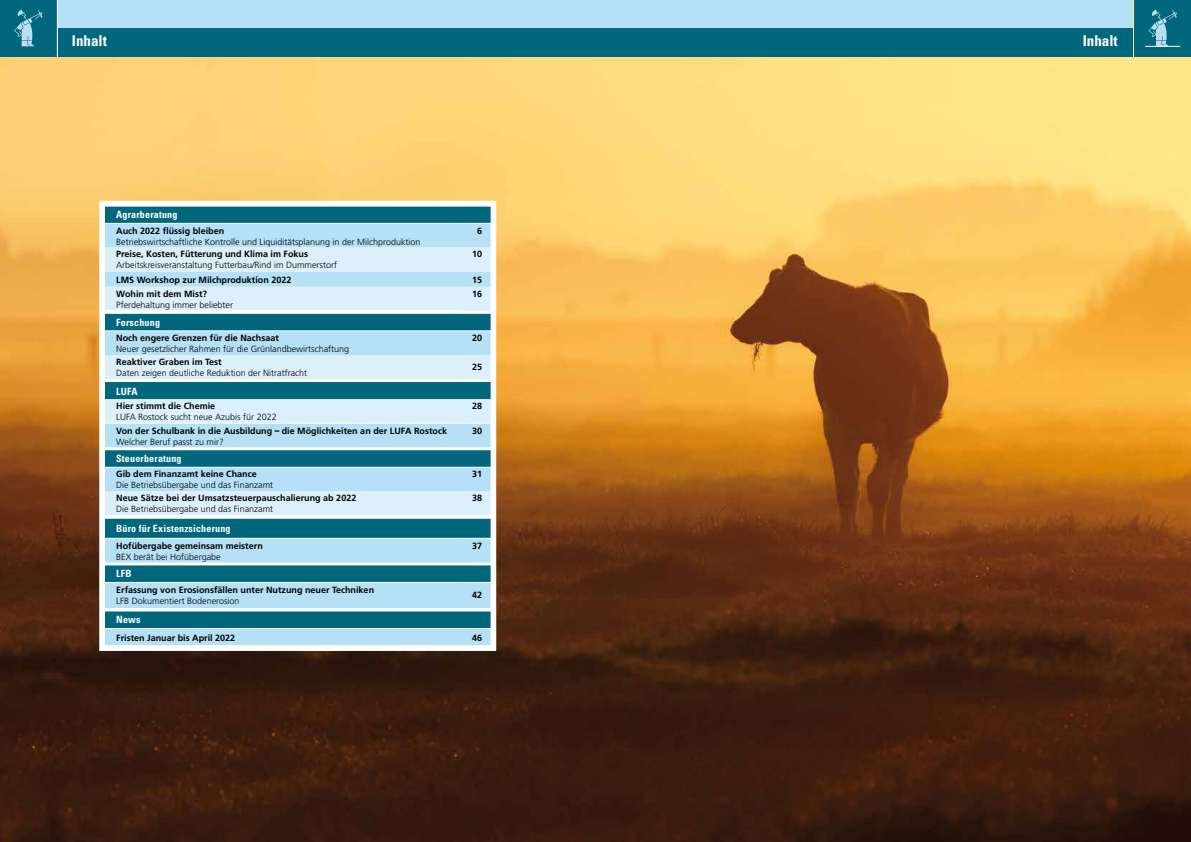
<style>
.page{position:relative;width:1191px;height:842px;background:#fff}
.page>*{position:absolute;margin:0;border:0;box-sizing:border-box;transform-origin:0 0}
.t1{font:700 condensed 15px "Univers";color:#fff}
.t2{font:700 condensed 10px "Univers";letter-spacing:.02em;color:#fff}
.t3{font:700 9px/11px "Frutiger LT";color:#000}
.t4{font:300 9px "Frutiger LT";color:#000}
.s1{font-family:"Futura";font-stretch:condensed}
.s2{font-weight:300}
</style>
<div class="page">
<img style="left:0;top:0;width:1191px;height:842px">
<div style="left:58px;top:0;width:1074px;height:43px;background:#b5e0f5"></div>
<div style="left:58px;top:28px;width:1074px;height:29px;background:#00677c"></div>
<div style="left:0;top:0;width:57px;height:57px;background:#00677c"></div>
<div style="left:1134px;top:0;width:57px;height:57px;background:#00677c"></div>
<svg style="left:1148px;top:9px;width:28px;height:37px"></svg>
<hr style="left:1145px;top:46px;width:35px;height:1px;background:#fff">
<svg style="left:14px;top:9px;width:28px;height:37px"></svg>
<div style="left:106px;top:208px;width:383px;height:15px;background:#00677c"></div>
<div style="left:106px;top:224px;width:383px;height:23px;background:#b5e0f5"></div>
<svg style="left:106px;top:247px;width:383px;height:64px;background:#d3ecf9"></svg>
<svg style="left:106px;top:314px;width:383px;height:109px;background:#91c3d2"></svg>
<svg style="left:106px;top:424px;width:383px;height:220px;background:#8bc3d6"></svg>
<svg style="left:106px;top:450px;width:383px;height:88px;background:#79b4c5"></svg>
<hr style="left:105px;top:423px;width:357px;height:1px;background:#fff">
<hr style="left:462px;top:423px;width:31px;height:1px;background:#fff">
<hr style="left:105px;top:330px;width:357px;height:1px;background:#fff">
<hr style="left:462px;top:330px;width:31px;height:1px;background:#fff">
<hr style="left:105px;top:223px;width:357px;height:1px;background:#fff">
<hr style="left:462px;top:223px;width:31px;height:1px;background:#fff">
<hr style="left:105px;top:467px;width:357px;height:1px;background:#fff">
<hr style="left:462px;top:467px;width:31px;height:1px;background:#fff">
<hr style="left:105px;top:538px;width:357px;height:1px;background:#fff">
<hr style="left:462px;top:538px;width:31px;height:1px;background:#fff">
<hr style="left:105px;top:628px;width:357px;height:1px;background:#fff">
<hr style="left:462px;top:628px;width:31px;height:1px;background:#fff">
<hr style="left:105px;top:582px;width:357px;height:1px;background:#fff">
<hr style="left:462px;top:582px;width:31px;height:1px;background:#fff">
<div style="left:99px;top:201px;width:397px;height:450px;border:6px solid #fff"></div>
<hr style="left:57px;top:0;width:1px;height:57px;background:#fff">
<h1 class="t1" style="left:72px;top:31px;width:37px">Inhalt</h1>
<h1 class="t1" style="left:1082px;top:31px;width:37px">Inhalt</h1>
<p class="t2" style="left:116px;top:208px;width:63px">Agrarberatung</p>
<p class="t3" style="left:116px;top:225px;width:110px">Auch 2022 flüssig bleiben</p>
<p class="t4" style="left:116px;top:236px;width:306px">Betriebswirtschaftliche Kontrolle und Liquiditätsplanung in der Milchproduktion</p>
<p class="t3" style="left:116px;top:249px;width:193px">Preise, Kosten, Fütterung und Klima im Fokus</p>
<p class="t4" style="left:116px;top:260px;width:222px">Arbeitskreisveranstaltung Futterbau/Rind im Dummerstorf</p>
<p class="t3" style="left:477px;top:225px;width:7px">6</p>
<p class="t3" style="left:472px;top:249px;width:12px">10</p>
<p class="t3" style="left:116px;top:274px;width:177px">LMS Workshop zur Milchproduktion 2022</p>
<p class="t3" style="left:472px;top:274px;width:12px">15</p>
<p class="t3" style="left:116px;top:288px;width:92px">Wohin mit dem Mist?</p>
<p class="t4" style="left:116px;top:299px;width:118px">Pferdehaltung immer beliebter</p>
<p class="t3" style="left:472px;top:288px;width:12px">16</p>
<p class="t2" style="left:116px;top:316px;width:45px">Forschung</p>
<p class="t3" style="left:116px;top:332px;width:164px">Noch engere Grenzen für die Nachsaat</p>
<p class="t4" style="left:116px;top:344px;width:235px">Neuer gesetzlicher Rahmen für die Grünlandbewirtschaftung</p>
<p class="t3" style="left:116px;top:356px;width:107px">Reaktiver Graben im Test</p>
<p class="t4" style="left:116px;top:368px;width:193px">Daten zeigen deutliche Reduktion der Nitratfracht</p>
<p class="t2" style="left:116px;top:385px;width:23px">LUFA</p>
<p class="t3" style="left:116px;top:400px;width:101px">Hier stimmt die Chemie</p>
<p class="t4" style="left:116px;top:411px;width:162px">LUFA Rostock sucht neue Azubis für 2022</p>
<p class="t3" style="left:472px;top:332px;width:12px">20</p>
<p class="t3" style="left:472px;top:362px;width:12px">25</p>
<p class="t3" style="left:472px;top:400px;width:12px">28</p>
<p class="t3" style="left:116px;top:425px;width:332px">Von der Schulbank in die Ausbildung <span class="s1">–</span> die Möglichkeiten an der LUFA Rostock<br><span class="s2">Welcher Beruf passt zu mir?</span></p>
<p class="t3" style="left:472px;top:425px;width:11px">30</p>
<p class="t2" style="left:116px;top:453px;width:67px">Steuerberatung</p>
<p class="t3" style="left:116px;top:469px;width:142px">Gib dem Finanzamt keine Chance</p>
<p class="t4" style="left:116px;top:480px;width:159px">Die Betriebsübergabe und das Finanzamt</p>
<p class="t3" style="left:472px;top:469px;width:12px">31</p>
<p class="t3" style="left:116px;top:493px;width:242px">Neue Sätze bei der Umsatzsteuerpauschalierung ab 2022</p>
<p class="t4" style="left:116px;top:504px;width:159px">Die Betriebsübergabe und das Finanzamt</p>
<p class="t2" style="left:116px;top:522px;width:116px">Büro für Existenzsicherung</p>
<p class="t3" style="left:116px;top:540px;width:148px">Hofübergabe gemeinsam meistern</p>
<p class="t4" style="left:116px;top:551px;width:106px">BEX berät bei Hofübergabe</p>
<p class="t2" style="left:116px;top:567px;width:17px">LFB</p>
<p class="t3" style="left:116px;top:584px;width:259px">Erfassung von Erosionsfällen unter Nutzung neuer Techniken</p>
<p class="t4" style="left:116px;top:596px;width:125px">LFB Dokumentiert Bodenerosion</p>
<p class="t3" style="left:472px;top:493px;width:12px">38</p>
<p class="t3" style="left:472px;top:540px;width:12px">37</p>
<p class="t3" style="left:472px;top:590px;width:12px">42</p>
<p class="t2" style="left:116px;top:614px;width:26px">News</p>
<p class="t3" style="left:116px;top:632px;width:121px">Fristen Januar bis April 2022</p>
<p class="t3" style="left:472px;top:632px;width:12px">46</p>
</div>
